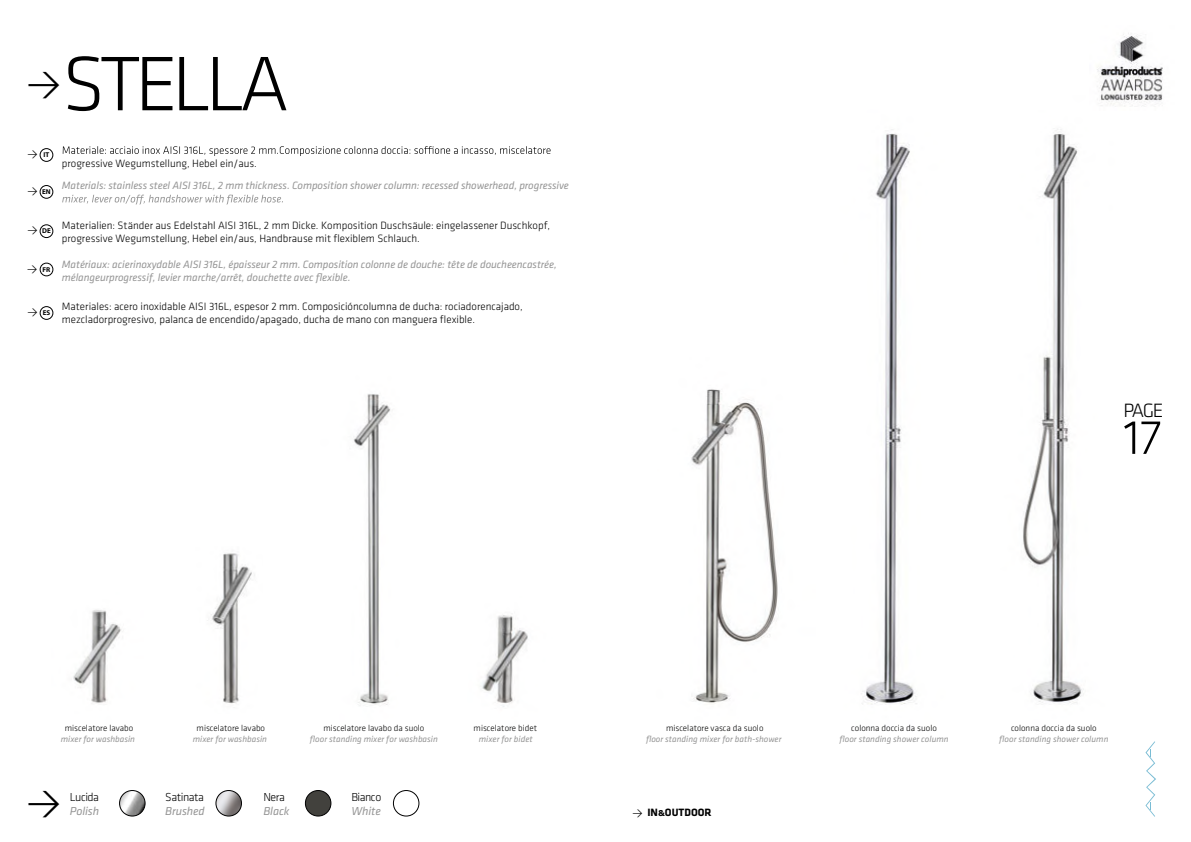
<style>
.page{position:relative;width:1191px;height:842px;background:#fff}
.page>*{position:absolute;margin:0;border:0;box-sizing:border-box;transform-origin:0 0}
.t1{font:300 80px "Klavika";letter-spacing:-.075em;color:#000}
.t2{font:300 50px "Klavika";color:#000}
.t3{font:33.4px "DIN";color:#000}
.t4{font:300 20px "Klavika";color:#000}
.t5{font:300 12px "Klavika";letter-spacing:-.04em;color:#000}
.t6{font:italic 12px "Klavika";letter-spacing:-.01em;color:#959595}
.t7{font:300 11px/13.2px "Klavika";color:#000}
.t8{font:italic 11px/13.2px "Klavika";letter-spacing:-.005em;color:#959595}
.t9{font:700 11px "Klavika";color:#000}
.t10{font:10px "DIN";color:#000}
.t11{font:italic 9px "Klavika";color:#959595}
.t12{font:300 9px "Klavika";color:#000}
.t13{font:700 7px "Myriad";color:#000}
.s1{font-family:"DIN";font-weight:400;font-size:10px}
.s2{font-family:"Verdana";font-size:8px}
</style>
<div class="page">
<img style="left:353px;top:394px;width:38px;height:312px">
<img style="left:211px;top:553px;width:44px;height:151px">
<img style="left:73px;top:610px;width:49px;height:93px">
<svg style="left:62px;top:195px;width:221px;height:10px"></svg>
<div style="left:40px;top:148px;width:13px;height:14px;border:1px solid #000;border-radius:50%"></div>
<div style="left:40px;top:185px;width:13px;height:13px;border:1px solid #000;border-radius:50%"></div>
<div style="left:40px;top:225px;width:13px;height:13px;border:1px solid #000;border-radius:50%"></div>
<div style="left:40px;top:263px;width:13px;height:13px;border:1px solid #000;border-radius:50%"></div>
<div style="left:40px;top:306px;width:13px;height:14px;border:1px solid #000;border-radius:50%"></div>
<svg style="left:120px;top:790px;width:25px;height:26px"></svg>
<div style="left:119px;top:790px;width:26px;height:26px;border:1px solid #000;border-radius:50%"></div>
<svg style="left:216px;top:790px;width:25px;height:26px"></svg>
<div style="left:216px;top:790px;width:26px;height:26px;border:1px solid #000;border-radius:50%"></div>
<svg style="left:305px;top:790px;width:26px;height:26px"></svg>
<div style="left:305px;top:790px;width:26px;height:26px;border:1px solid #000;border-radius:50%"></div>
<svg style="left:393px;top:790px;width:26px;height:26px"></svg>
<div style="left:393px;top:790px;width:26px;height:26px;border:1px solid #000;border-radius:50%"></div>
<svg style="left:63px;top:146px;width:487px;height:10px"></svg>
<img style="left:482px;top:615px;width:46px;height:92px">
<img style="left:1023px;top:129px;width:61px;height:574px">
<img style="left:861px;top:129px;width:56px;height:576px">
<img style="left:691px;top:389px;width:87px;height:314px">
<svg style="left:1145px;top:741px;width:11px;height:76px"></svg>
<img style="left:1097px;top:33px;width:66px;height:74px">
<h3 class="t3" style="left:27px;top:61px;width:36px">&gt;</h3>
<h1 class="t1" style="left:62px;top:40px;width:229px">STELLA</h1>
<p class="t10" style="left:27px;top:147px;width:12px">&gt;</p>
<p class="t13" style="left:44px;top:151px;width:7px">IT</p>
<p class="t13" style="left:42px;top:188px;width:10px">EN</p>
<p class="t13" style="left:42px;top:227px;width:10px">DE</p>
<p class="t13" style="left:43px;top:266px;width:9px">FR</p>
<p class="t13" style="left:43px;top:309px;width:9px">ES</p>
<p class="t10" style="left:27px;top:184px;width:12px">&gt;</p>
<p class="t10" style="left:27px;top:223px;width:12px">&gt;</p>
<p class="t10" style="left:27px;top:262px;width:12px">&gt;</p>
<p class="t10" style="left:27px;top:305px;width:12px">&gt;</p>
<p class="t7" style="left:62px;top:157px;width:197px">progressive Wegumstellung, Hebel ein/aus.</p>
<p class="t8" style="left:62px;top:179px;width:508px">Materials: stainless steel AISI 316L, 2 mm thickness. Composition shower column: recessed showerhead, progressive</p>
<p class="t7" style="left:62px;top:219px;width:490px">Materialien: Ständer aus Edelstahl AISI 316L, 2 mm Dicke. Komposition Duschsäule: eingelassener Duschkopf, progressive Wegumstellung, Hebel ein/aus, Handbrause mit flexiblem Schlauch.</p>
<p class="t8" style="left:62px;top:258px;width:496px">Matériaux: acierinoxydable AISI 316L, épaisseur 2 mm. Composition colonne de douche: tête de doucheencastrée, mélangeurprogressif, levier marche/arrêt, douchette avec flexible.</p>
<p class="t7" style="left:62px;top:299px;width:462px">Materiales: acero inoxidable AISI 316L, espesor 2 mm. Composicióncolumna de ducha: rociadorencajado, mezcladorprogresivo, palanca de encendido/apagado, ducha de mano con manguera flexible.</p>
<h3 class="t4" style="left:1123px;top:399px;width:41px">PAGE</h3>
<h2 class="t2" style="left:1123px;top:410px;width:39px">17</h2>
<p class="t12" style="left:65px;top:723px;width:70px">miscelatore lavabo</p>
<p class="t11" style="left:61px;top:734px;width:76px">mixer for washbasin</p>
<p class="t12" style="left:197px;top:723px;width:70px">miscelatore lavabo</p>
<p class="t11" style="left:193px;top:734px;width:76px">mixer for washbasin</p>
<p class="t12" style="left:323px;top:723px;width:103px">miscelatore lavabo da suolo</p>
<p class="t11" style="left:310px;top:734px;width:129px">floor standing mixer for washbasin</p>
<p class="t12" style="left:473px;top:723px;width:65px">miscelatore bidet</p>
<p class="t11" style="left:479px;top:734px;width:55px">mixer for bidet</p>
<p class="t12" style="left:666px;top:723px;width:99px">miscelatore vasca da suolo</p>
<p class="t11" style="left:646px;top:734px;width:137px">floor standing mixer for bath-shower</p>
<p class="t12" style="left:851px;top:723px;width:87px">colonna doccia da suolo</p>
<p class="t11" style="left:839px;top:734px;width:111px">floor standing shower column</p>
<p class="t12" style="left:1011px;top:723px;width:87px">colonna doccia da suolo</p>
<p class="t11" style="left:999px;top:734px;width:111px">floor standing shower column</p>
<h3 class="t3" style="left:27px;top:780px;width:36px">&gt;</h3>
<p class="t5" style="left:70px;top:790px;width:31px">Lucida</p>
<p class="t6" style="left:70px;top:804px;width:31px">Polish</p>
<p class="t5" style="left:165px;top:790px;width:40px">Satinata</p>
<p class="t6" style="left:165px;top:804px;width:41px">Brushed</p>
<p class="t5" style="left:263px;top:790px;width:23px">Nera</p>
<p class="t6" style="left:263px;top:804px;width:28px">Black</p>
<p class="t5" style="left:351px;top:790px;width:31px">Bianco</p>
<p class="t6" style="left:351px;top:804px;width:31px">White</p>
<p class="t9" style="left:632px;top:806px;width:81px"><span class="s1">&gt;</span> IN<span class="s2">&amp;</span>OUTDOOR</p>
</div>
